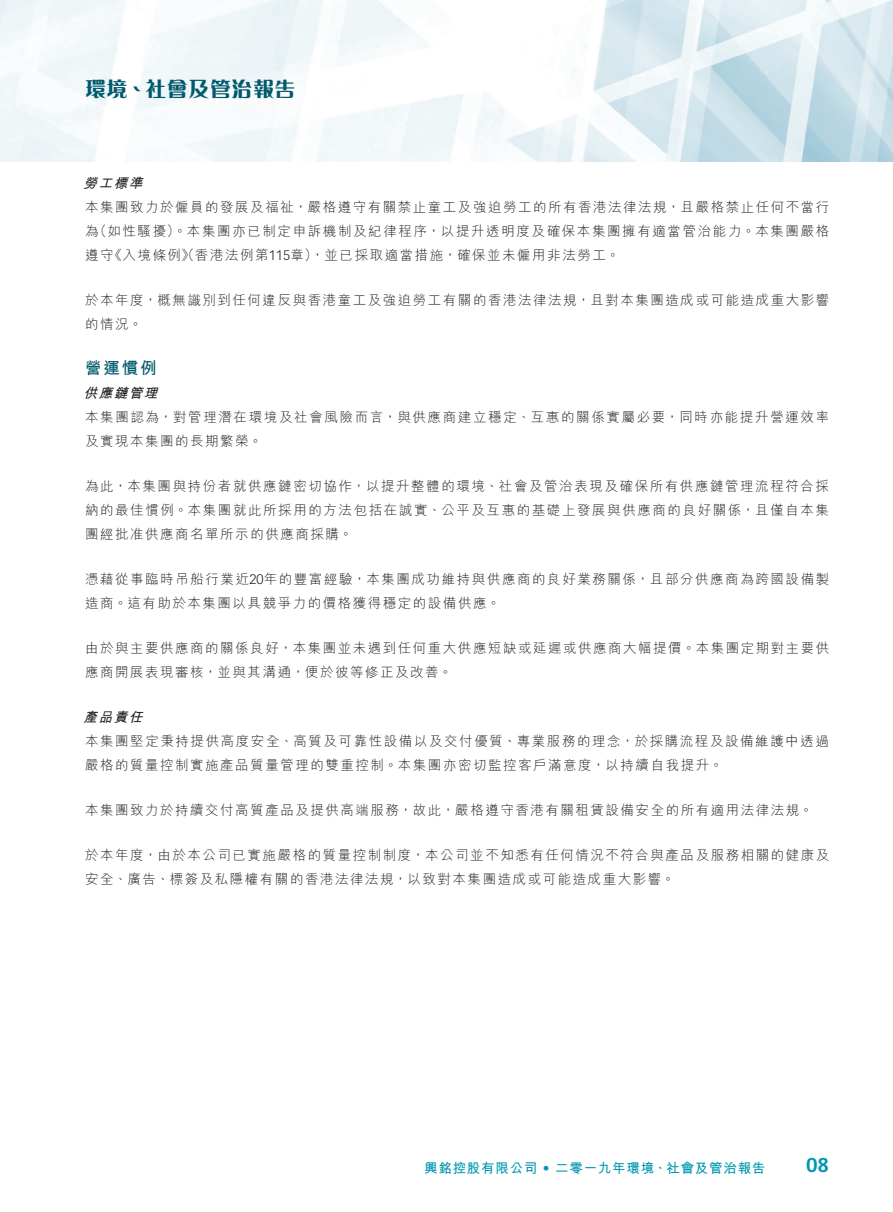
<style>
.page{position:relative;width:893px;height:1212px;background:#fff}
.page>*{position:absolute;margin:0;border:0;box-sizing:border-box;transform-origin:0 0}
.t1{font:800 21px "M Ellan HK";letter-spacing:.025em;color:#00596c}
.t2{font:700 19.5px "Vectora LT Std";color:#0197b3}
._04___H2{font:700 16.5px "M Hei HK";color:#00596c}
._01_Body_Text{font:300 13.5px/24px "M Hei HK";letter-spacing:.115em;color:#231f20}
.t3{font:700 13.5px "M Hei HK";letter-spacing:.055em;color:#0197b3}
._05_____H3{font:italic 700 13.5px "M Hei HK";color:#231f20}
.s1{font-family:"Vectora LT Std"}
</style>
<div class="page">
<img style="left:0;top:0;width:893px;height:161px">
<h1 class="t1" style="left:85px;top:79px;width:212px">環境、社會及管治報告</h1>
<p class="_05_____H3" style="left:84px;top:173px;width:65px">勞工標準</p>
<p class="_01_Body_Text" style="left:85px;top:194px;width:746px;text-align:right">本集團致力於僱員的發展及福祉，嚴格遵守有關禁止童工及強迫勞工的所有香港法律法規，且嚴格禁止任何不當行（如性騷擾）。本集團亦已制定申訴機制及紀律程序，以提升透明度及確保本集團擁有適當管治能力。本集團嚴格</p>
<p class="_01_Body_Text" style="left:85px;top:218px;width:15px">為</p>
<p class="_01_Body_Text" style="left:109px;top:242px;width:512px">《入境條例》（香港法例第<span class="s1">115</span>章，）並已採取適當措施，確保並未僱用非法勞工。</p>
<p class="_01_Body_Text" style="left:85px;top:242px;width:30px">遵守</p>
<p class="_01_Body_Text" style="left:85px;top:287px;width:746px">於本年度，概無識別到任何違反與香港童工及強迫勞工有關的香港法律法規，且對本集團造成或可能造成重大影響的情況。</p>
<p class="_04___H2" style="left:85px;top:356px;width:73px">營運慣例</p>
<p class="_05_____H3" style="left:84px;top:383px;width:80px">供應鏈管理</p>
<p class="_01_Body_Text" style="left:85px;top:404px;width:746px">本集團認為，對管理潛在環境及社會風險而言，與供應商建立穩定、互惠的關係實屬必要，同時亦能提升營運效率及實現本集團的長期繁榮。</p>
<p class="_01_Body_Text" style="left:85px;top:473px;width:746px;text-align:justify">為此，本集團與持份者就供應鏈密切協作，以提升整體的環境、社會及管治表現及確保所有供應鏈管理流程符合採納的最佳慣例。本集團就此所採用的方法包括在誠實、公平及互惠的基礎上發展與供應商的良好關係，且僅自本集團經批准供應商名單所示的供應商採購。</p>
<p class="_01_Body_Text" style="left:85px;top:566px;width:746px">憑藉從事臨時吊船行業近<span class="s1">20</span>年的豐富經驗，本集團成功維持與供應商的良好業務關係，且部分供應商為跨國設備製造商。這有助於本集團以具競爭力的價格獲得穩定的設備供應。</p>
<p class="_01_Body_Text" style="left:85px;top:635px;width:746px">由於與主要供應商的關係良好，本集團並未遇到任何重大供應短缺或延遲或供應商大幅提價。本集團定期對主要供應商開展表現審核，並與其溝通，便於彼等修正及改善。</p>
<p class="_05_____H3" style="left:84px;top:707px;width:65px">產品責任</p>
<p class="_01_Body_Text" style="left:85px;top:728px;width:746px">本集團堅定秉持提供高度安全、高質及可靠性設備以及交付優質、專業服務的理念，於採購流程及設備維護中透過嚴格的質量控制實施產品質量管理的雙重控制。本集團亦密切監控客戶滿意度，以持續自我提升。</p>
<p class="_01_Body_Text" style="left:85px;top:797px;width:729px">本集團致力於持續交付高質產品及提供高端服務，故此，嚴格遵守香港有關租賃設備安全的所有適用法律法規。</p>
<p class="_01_Body_Text" style="left:85px;top:842px;width:746px">於本年度，由於本公司已實施嚴格的質量控制制度，本公司並不知悉有任何情況不符合與產品及服務相關的健康及安全、廣告、標簽及私隱權有關的香港法律法規，以致對本集團造成或可能造成重大影響。</p>
<p class="t3" style="left:424px;top:1158px;width:343px">興銘控股有限公司 <span class="s1">•</span> 二零一九年環境、社會及管治報告</p>
<h2 class="t2" style="left:806px;top:1153px;width:24px">08</h2>
</div>
